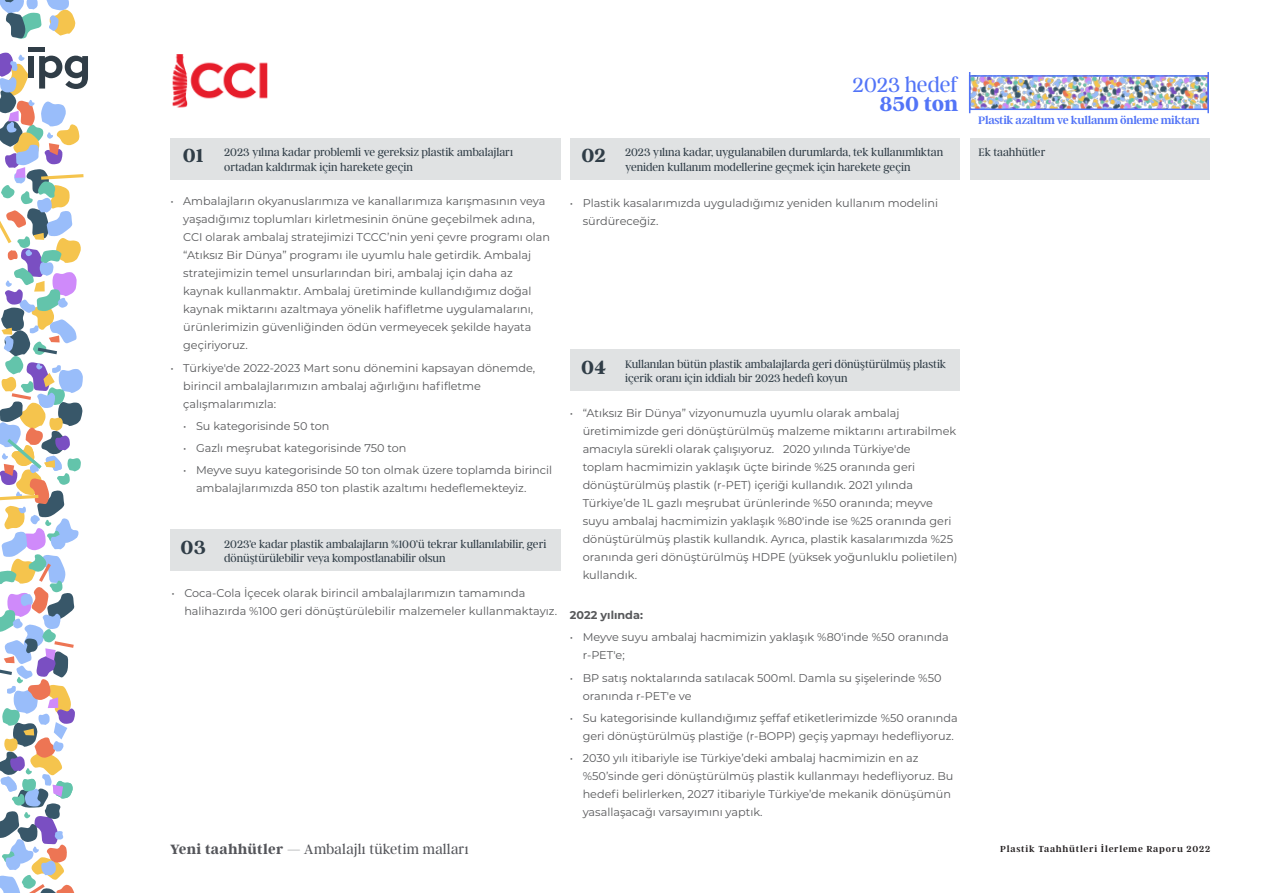
<style>
.page{position:relative;width:1263px;height:893px;background:#fff}
.page>*{position:absolute;margin:0;border:0;box-sizing:border-box;transform-origin:0 0}
.t1{font:300 22.5px/18.6px "Argent CF";color:#5274f7;text-align:right}
.BODY_NEW{font:700 21px "Argent CF";color:#303d47}
.t2{font:300 15px "Argent CF";letter-spacing:.02em;color:#54555a}
.BODY_NEW-2{font:300 12px/14.4px "Argent CF";letter-spacing:-.005em;color:#303d47}
.t3{font:600 12px "Argent CF";letter-spacing:-.02em;color:#5274f7}
.t4{font:11.25px/18px "Montserrat";color:#57585a}
._35_maddeler{font:700 11.25px "Montserrat";color:#57585a}
.t5{font:600 9.75px "Argent CF";letter-spacing:.08em;color:#231f20}
.s1{font-weight:700}
</style>
<div class="page">
<div style="left:216px;top:138px;width:345px;height:41px;background:#e0e2e3"></div>
<div style="left:617px;top:138px;width:343px;height:41px;background:#e0e2e3"></div>
<div style="left:970px;top:138px;width:240px;height:41px;background:#e0e2e3"></div>
<div style="left:570px;top:138px;width:49px;height:41px;background:#e0e2e3"></div>
<div style="left:170px;top:138px;width:47px;height:41px;background:#e0e2e3"></div>
<hr style="left:969px;top:72px;width:1px;height:41px;background:#5274f7">
<hr style="left:1207px;top:72px;width:2px;height:41px;background:#5274f7">
<img style="left:972px;top:78px;width:234px;height:29px">
<div style="left:969px;top:75px;width:240px;height:35px;border:2px solid #5274f7"></div>
<div style="left:216px;top:529px;width:345px;height:41px;background:#e0e2e3"></div>
<div style="left:170px;top:529px;width:47px;height:41px;background:#e0e2e3"></div>
<div style="left:617px;top:349px;width:343px;height:41px;background:#e0e2e3"></div>
<div style="left:570px;top:349px;width:49px;height:41px;background:#e0e2e3"></div>
<img style="left:172px;top:54px;width:96px;height:54px">
<svg style="left:0;top:0;width:88px;height:893px"></svg>
<p class="t1" style="left:853px;top:76px;width:107px">2023 hedef<br><span class="s1">850 ton</span></p>
<p class="t3" style="left:978px;top:114px;width:223px">Plastik azaltım ve kullanım önleme miktarı</p>
<h2 class="BODY_NEW" style="left:183px;top:144px;width:22px">01</h2>
<h2 class="BODY_NEW" style="left:581px;top:144px;width:26px">02</h2>
<p class="BODY_NEW-2" style="left:978px;top:145px;width:68px">Ek taahhütler</p>
<p class="BODY_NEW-2" style="left:224px;top:145px;width:290px">2023 yılına kadar problemli ve gereksiz plastik ambalajları ortadan kaldırmak için harekete geçin</p>
<p class="BODY_NEW-2" style="left:625px;top:145px;width:320px">2023 yılına kadar, uygulanabilen durumlarda, tek kullanımlıktan yeniden kullanım modellerine geçmek için harekete geçin</p>
<p class="t4" style="left:183px;top:192px;width:368px;text-indent:-13px">• Ambalajların okyanuslarımıza ve kanallarımıza karışmasının veya yaşadığımız toplumları kirletmesinin önüne geçebilmek adına, CCI olarak ambalaj stratejimizi TCCC’nin yeni çevre programı olan “Atıksız Bir Dünya” programı ile uyumlu hale getirdik. Ambalaj stratejimizin temel unsurlarından biri, ambalaj için daha az kaynak kullanmaktır. Ambalaj üretiminde kullandığımız doğal kaynak miktarını azaltmaya yönelik hafifletme uygulamalarını, ürünlerimizin güvenliğinden ödün vermeyecek şekilde hayata geçiriyoruz.</p>
<p class="t4" style="left:183px;top:358px;width:354px;text-indent:-13px">• Türkiye'de 2022-2023 Mart sonu dönemini kapsayan dönemde, birincil ambalajlarımızın ambalaj ağırlığını hafifletme çalışmalarımızla:</p>
<p class="t4" style="left:183px;top:416px;width:148px">• Su kategorisinde 50 ton</p>
<p class="t4" style="left:183px;top:439px;width:225px">• Gazlı meşrubat kategorisinde 750 ton</p>
<p class="t4" style="left:196px;top:461px;width:358px;text-indent:-13px">• Meyve suyu kategorisinde 50 ton olmak üzere toplamda birincil ambalajlarımızda 850 ton plastik azaltımı hedeflemekteyiz.</p>
<p class="BODY_NEW" style="left:181px;top:536px;width:27px">03</p>
<p class="BODY_NEW-2" style="left:224px;top:537px;width:324px">2023’e kadar plastik ambalajların %100’ü tekrar kullanılabilir, geri dönüştürülebilir veya kompostlanabilir olsun</p>
<p class="t4" style="left:184px;top:583px;width:374px;text-indent:-13px">• Coca-Cola İçecek olarak birincil ambalajlarımızın tamamında halihazırda %100 geri dönüştürülebilir malzemeler kullanmaktayız.</p>
<h3 class="t2" style="left:170px;top:841px;width:300px"><span class="s1">Yeni taahhütler</span> — Ambalajlı tüketim malları</h3>
<p class="t4" style="left:583px;top:194px;width:357px;text-indent:-13px">• Plastik kasalarımızda uyguladığımız yeniden kullanım modelini sürdüreceğiz.</p>
<p class="BODY_NEW-2" style="left:625px;top:357px;width:323px">Kullanılan bütün plastik ambalajlarda geri dönüştürülmüş plastik içerik oranı için iddialı bir 2023 hedefi koyun</p>
<p class="BODY_NEW" style="left:581px;top:356px;width:27px">04</p>
<p class="t4" style="left:583px;top:403px;width:376px;text-indent:-13px">• “Atıksız Bir Dünya” vizyonumuzla uyumlu olarak ambalaj üretimimizde geri dönüştürülmüş malzeme miktarını artırabilmek amacıyla sürekli olarak çalışıyoruz. 2020 yılında Türkiye'de<br>toplam hacmimizin yaklaşık üçte birinde %25 oranında geri dönüştürülmüş plastik (r-PET) içeriği kullandık. 2021 yılında Türkiye’de 1L gazlı meşrubat ürünlerinde %50 oranında; meyve suyu ambalaj hacmimizin yaklaşık %80'inde ise %25 oranında geri dönüştürülmüş plastik kullandık. Ayrıca, plastik kasalarımızda %25 oranında geri dönüştürülmüş HDPE (yüksek yoğunluklu polietilen) kullandık.</p>
<p class="_35_maddeler" style="left:570px;top:607px;width:75px">2022 yılında:</p>
<p class="t4" style="left:583px;top:628px;width:367px;text-indent:-13px">• Meyve suyu ambalaj hacmimizin yaklaşık %80'inde %50 oranında r-PET'e;</p>
<p class="t4" style="left:583px;top:668px;width:360px;text-indent:-13px">• BP satış noktalarında satılacak 500ml. Damla su şişelerinde %50 oranında r-PET'e ve</p>
<p class="t4" style="left:583px;top:708px;width:376px;text-indent:-13px">• Su kategorisinde kullandığımız şeffaf etiketlerimizde %50 oranında geri dönüştürülmüş plastiğe (r-BOPP) geçiş yapmayı hedefliyoruz.</p>
<p class="t4" style="left:583px;top:749px;width:372px;text-indent:-13px">• 2030 yılı itibariyle ise Türkiye’deki ambalaj hacmimizin en az %50’sinde geri dönüştürülmüş plastik kullanmayı hedefliyoruz. Bu hedefi belirlerken, 2027 itibariyle Türkiye’de mekanik dönüşümün yasallaşacağı varsayımını yaptık.</p>
<p class="t5" style="left:1000px;top:844px;width:212px">Plastik Taahhütleri İlerleme Raporu 2022</p>
</div>
